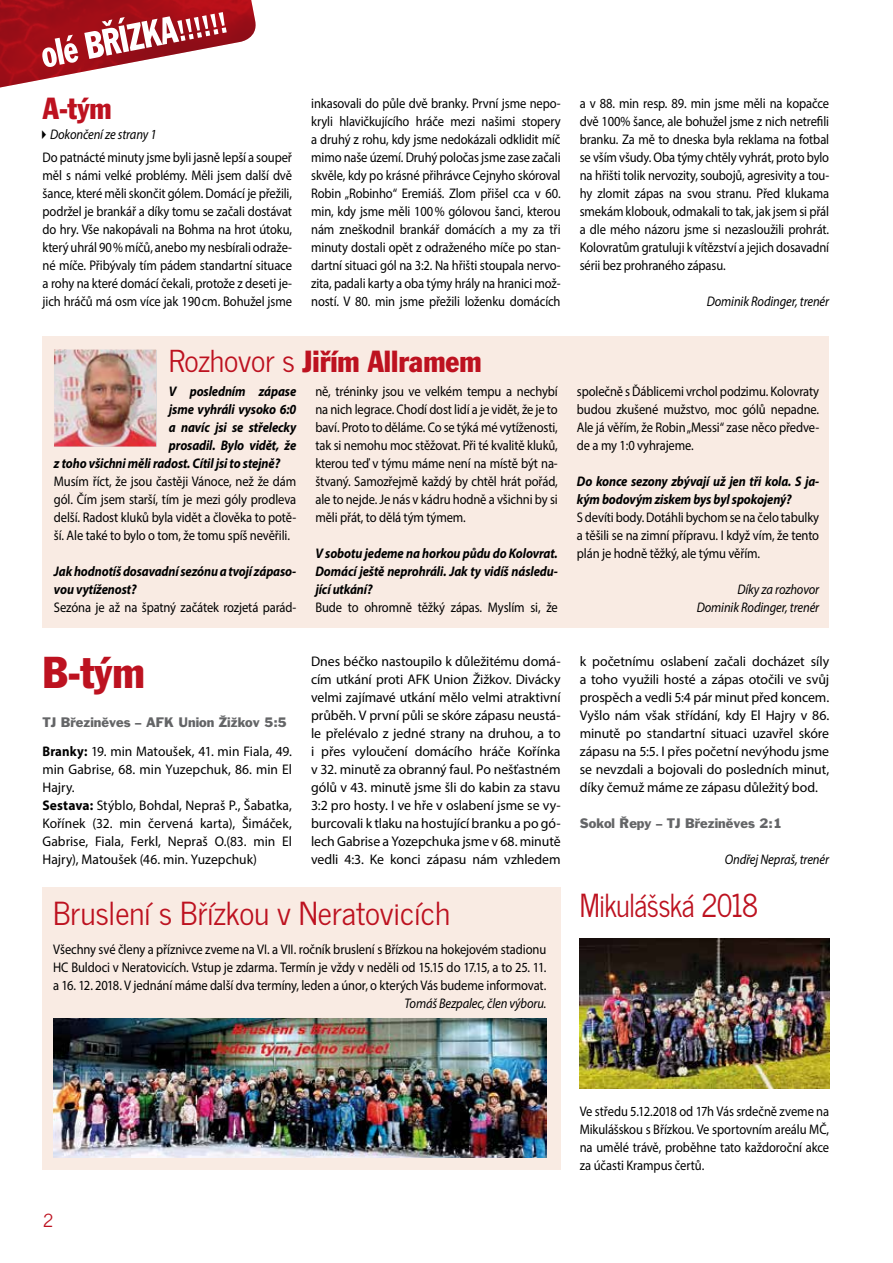
<style>
.page{position:relative;width:893px;height:1263px;background:#fff}
.page>*{position:absolute;margin:0;border:0;box-sizing:border-box;transform-origin:0 0}
.t1{font:condensed 43.8px "Franklin Gothic CE";color:#bd1220}
.t2{font:31.5px "News Cycle";color:#bd1220}
.t3{font:31.5px "News Cycle";letter-spacing:-.025em;color:#bd1220;scale:.9 1}
.t4{font:condensed 30px "Franklin Gothic CE";color:#bd1220}
.t5{font:18px "News Cycle";color:#bd1220}
.t6{font:13.95px/18px "Myriad Pro";letter-spacing:-.01em;color:#000;text-align:justify;scale:.9 1}
.t7{font:13.95px/18px "Myriad Pro";letter-spacing:-.01em;color:#000;text-align:justify}
.t8{font:italic 700 13.95px/18px "Myriad Pro";letter-spacing:-.01em;color:#000;scale:.9 1}
.t9{font:italic 13.95px/18px "Myriad Pro";letter-spacing:-.01em;color:#000;text-align:right;scale:.9 1}
.t10{font:12.75px "Franklin Gothic CE";color:#646567}
.s1{font-family:"News Cycle";font-stretch:normal}
.s2{font-weight:700}
</style>
<div class="page">
<div style="left:42px;top:887px;width:519px;height:282px;background:#f9ebe3"></div>
<svg style="left:0;top:0;width:256px;height:88px"></svg>
<div style="left:42px;top:336px;width:787px;height:292px;background:#f9ebe3"></div>
<img style="left:54px;top:350px;width:102px;height:96px">
<img style="left:580px;top:938px;width:249px;height:150px">
<img style="left:54px;top:1018px;width:492px;height:139px">
<h3 class="t4" style="left:43px;top:92px;width:70px">A-tým</h3>
<p class="t9" style="left:38px;top:126px;width:134px">✔Dokončení ze strany 1</p>
<p class="t6" style="left:43px;top:148px;width:279px">Do patnácté minuty jsme byli jasně lepší a soupeř měl s námi velké problémy. Měli jsem další dvě šance, které měli skončit gólem. Domácí je přežili, podržel je brankář a díky tomu se začali dostávat do hry. Vše nakopávali na Bohma na hrot útoku, který uhrál 90% míčů, anebo my nesbírali odraže&shy;né míče. Přibývaly tím pádem standartní situace a rohy na které domácí čekali, protože z deseti je&shy;jich hráčů má osm více jak 190cm. Bohužel jsme</p>
<p class="t6" style="left:311px;top:94px;width:279px">inkasovali do půle dvě branky. První jsme nepo&shy;kryli hlavičkujícího hráče mezi našimi stopery a druhý z rohu, kdy jsme nedokázali odklidit míč mimo naše území. Druhý poločas jsme zase začali skvěle, kdy po krásné přihrávce Cejnyho skóroval Robin „Robinho“ Eremiáš. Zlom přišel cca v 60. min, kdy jsme měli 100% gólovou šanci, kterou nám zneškodnil brankář domácích a my za tři minuty dostali opět z odraženého míče po stan&shy;dartní situaci gól na 3:2. Na hřišti stoupala nervo&shy;zita, padali karty a oba týmy hrály na hranici mož&shy;ností. V 80. min jsme přežili loženku domácích</p>
<p class="t6" style="left:580px;top:94px;width:279px">a v 88. min resp. 89. min jsme měli na kopačce dvě 100% šance, ale bohužel jsme z nich netrefili branku. Za mě to dneska byla reklama na fotbal se vším všudy. Oba týmy chtěly vyhrát, proto bylo na hřišti tolik nervozity, soubojů, agresivity a tou&shy;hy zlomit zápas na svou stranu. Před klukama smekám klobouk, odmakali to tak, jak jsem si přál a dle mého názoru jsme si nezasloužili prohrát.<br>Kolovratům gratuluji k vítězství a jejich dosavadní sérii bez prohraného zápasu.</p>
<p class="t9" style="left:707px;top:292px;width:138px">Dominik Rodinger, trenér</p>
<h3 class="t4" style="left:169px;top:345px;width:314px"><span class="s1">Rozhovor s</span> Jiřím Allramem</h3>
<p class="t8" style="left:169px;top:382px;width:143px">V posledním zápase</p>
<p class="t8" style="left:169px;top:400px;width:143px">jsme vyhráli vysoko 6:0</p>
<p class="t8" style="left:169px;top:418px;width:143px">a navíc jsi se střelecky</p>
<p class="t8" style="left:169px;top:436px;width:143px">prosadil. Bylo vidět, že</p>
<p class="t8" style="left:54px;top:454px;width:253px">z toho všichni měli radost. Cítil jsi to stejně?</p>
<p class="t6" style="left:54px;top:472px;width:271px">Musím říct, že jsou častěji Vánoce, než že dám gól. Čím jsem starší, tím je mezi góly prodleva delší. Radost kluků byla vidět a člověka to potě&shy;ší. Ale také to bylo o tom, že tomu spíš nevěřili.</p>
<p class="t8" style="left:54px;top:562px;width:271px">Jak hodnotíš dosavadní sezónu a tvojí zápaso&shy;vou vytíženost?</p>
<p class="t6" style="left:54px;top:598px;width:271px">Sezóna je až na špatný začátek rozjetá parád-</p>
<p class="t6" style="left:315px;top:382px;width:271px">ně, tréninky jsou ve velkém tempu a nechybí na nich legrace. Chodí dost lidí a je vidět, že je to baví. Proto to děláme. Co se týká mé vytíženosti, tak si nemohu moc stěžovat. Při té kvalitě kluků, kterou teď v týmu máme není na místě být na&shy;štvaný. Samozřejmě každý by chtěl hrát pořád, ale to nejde. Je nás v kádru hodně a všichni by si měli přát, to dělá tým týmem.</p>
<p class="t8" style="left:315px;top:544px;width:271px;text-align:justify">V sobotu jedeme na horkou půdu do Kolovrat.<br>Domácí ještě neprohráli. Jak ty vidíš následu&shy;jící utkání?</p>
<p class="t6" style="left:315px;top:598px;width:271px">Bude to ohromně těžký zápas. Myslím si, že</p>
<p class="t6" style="left:577px;top:382px;width:271px">společně s Ďáblicemi vrchol podzimu. Kolovraty budou zkušené mužstvo, moc gólů nepadne.<br>Ale já věřím, že Robin „Messi“ zase něco předve&shy;de a my 1:0 vyhrajeme.</p>
<p class="t8" style="left:577px;top:472px;width:271px">Do konce sezony zbývají už jen tři kola. S ja&shy;kým bodovým ziskem bys byl spokojený?</p>
<p class="t6" style="left:577px;top:508px;width:271px">S devíti body. Dotáhli bychom se na čelo tabulky a těšili se na zimní přípravu. I když vím, že tento plán je hodně těžký, ale týmu věřím.</p>
<p class="t9" style="left:697px;top:580px;width:138px">Díky za rozhovor<br>Dominik Rodinger, trenér</p>
<h1 class="t1" style="left:43px;top:648px;width:104px">B-tým</h1>
<p class="t10" style="left:43px;top:715px;width:246px">TJ Březiněves – AFK Union Žižkov 5:5</p>
<p class="t7" style="left:43px;top:742px;width:251px;text-align:left"><span class="s2">Branky:</span> 19. min Matoušek, 41. min Fiala, 49. min Gabrise, 68. min Yuzepchuk, 86. min El Hajry.<br><span class="s2">Sestava:</span> Stýblo, Bohdal, Nepraš P., Šabatka, Kořínek (32. min červená karta), Šimáček, Gabrise, Fiala, Ferkl, Nepraš O.(83. min El Hajry), Matoušek (46. min. Yuzepchuk)</p>
<p class="t7" style="left:311px;top:652px;width:251px">Dnes béčko nastoupilo k důležitému domá&shy;cím utkání proti AFK Union Žižkov. Divácky velmi zajímavé utkání mělo velmi atraktivní průběh. V první půli se skóre zápasu neustá&shy;le přelévalo z jedné strany na druhou, a to i přes vyloučení domácího hráče Kořínka v 32. minutě za obranný faul. Po nešťastném gólů v 43. minutě jsme šli do kabin za stavu 3:2 pro hosty. I ve hře v oslabení jsme se vy&shy;burcovali k tlaku na hostující branku a po gó&shy;lech Gabrise a Yozepchuka jsme v 68. minutě vedli 4:3. Ke konci zápasu nám vzhledem</p>
<p class="t7" style="left:580px;top:652px;width:251px">k početnímu oslabení začali docházet síly a toho využili hosté a zápas otočili ve svůj prospěch a vedli 5:4 pár minut před koncem.<br>Vyšlo nám však střídání, kdy El Hajry v 86. minutě po standartní situaci uzavřel skóre zápasu na 5:5. I přes početní nevýhodu jsme se nevzdali a bojovali do posledních minut, díky čemuž máme ze zápasu důležitý bod.</p>
<p class="t10" style="left:580px;top:816px;width:204px">Sokol Řepy – TJ Březiněves 2:1</p>
<p class="t9" style="left:725px;top:850px;width:118px">Ondřej Nepraš, trenér</p>
<h2 class="t2" style="left:53px;top:887px;width:398px">Bruslení s Břízkou v Neratovicích</h2>
<p class="t6" style="left:53px;top:940px;width:550px">Všechny své členy a příznivce zveme na VI. a VII. ročník bruslení s Břízkou na hokejovém stadionu HC Buldoci v Neratovicích. Vstup je zdarma. Termín je vždy v neděli od 15.15 do 17.15, a to 25. 11. a 16. 12. 2018. V jednání máme další dva termíny, leden a únor, o kterých Vás budeme informovat.</p>
<p class="t9" style="left:404px;top:994px;width:159px">Tomáš Bezpalec, člen výboru.</p>
<h2 class="t3" style="left:580px;top:878px;width:200px">Mikulášská 2018</h2>
<p class="t5" style="left:43px;top:1204px;width:12px">2</p>
<p class="t6" style="left:580px;top:1102px;width:279px">Ve středu 5.12.2018 od 17h Vás srdečně zveme na Mikulášskou s Břízkou. Ve sportovním areálu MČ, na umělé trávě, proběhne tato každoroční akce za účasti Krampus čertů.</p>
</div>
